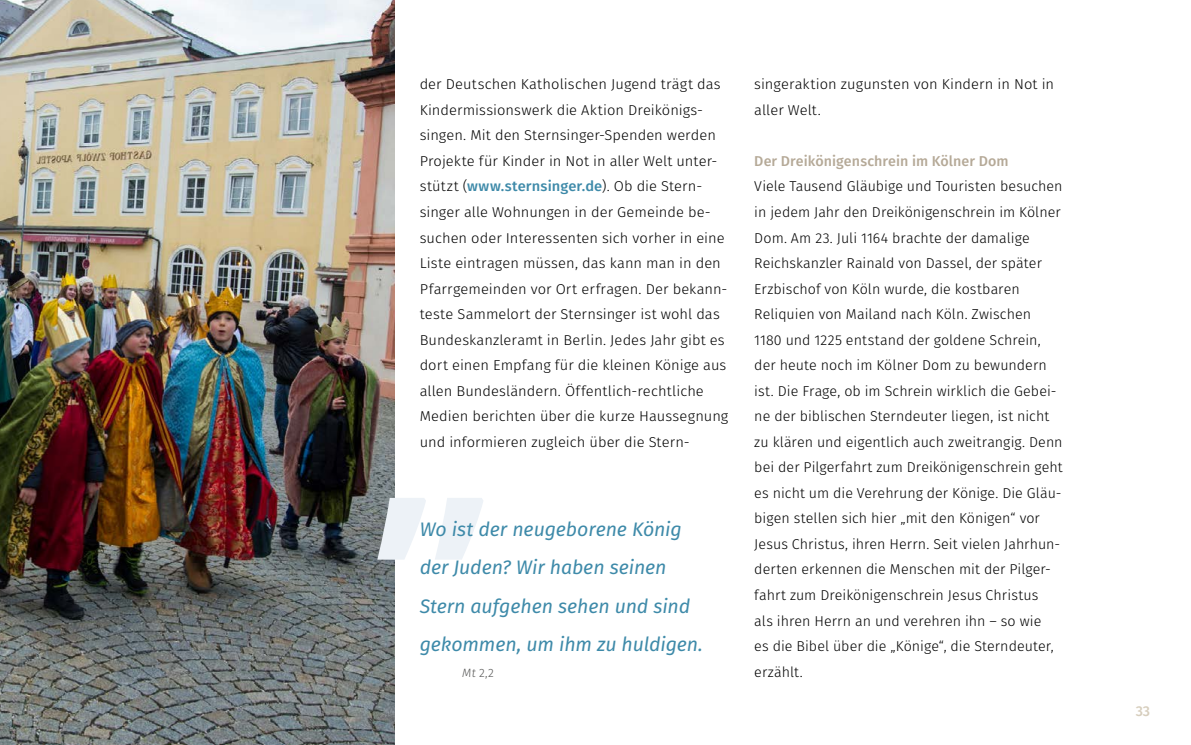
<style>
.page{position:relative;width:1191px;height:745px;background:#fff}
.page>*{position:absolute;margin:0;border:0;box-sizing:border-box;transform-origin:0 0}
.Zitat{font:italic 19.5px/38.2px "Fira Sans";letter-spacing:-.005em;color:#3e8aa9}
.Lauftext{font:300 14.25px/25.5px "Fira Sans";letter-spacing:.005em;color:#000}
.Lauftext-2{font:500 14.25px "Fira Sans";letter-spacing:.005em;color:#b5a997}
.t1{font:500 14.25px "Fira Sans";color:#d7cebd}
.Quelle{font:300 12px "Fira Sans";color:#575756}
.s1{font-weight:500;color:#3e8aa9}
.s2{font-style:italic}
</style>
<div class="page">
<img style="left:0;top:0;width:394px;height:744px">
<svg style="left:377px;top:497px;width:106px;height:62px"></svg>
<p class="Lauftext" style="left:420px;top:71px;width:310px">der Deutschen Katholischen Jugend trägt das Kindermissionswerk die Aktion Dreikönigs&shy;singen. Mit den Sternsinger-Spenden werden Projekte für Kinder in Not in aller Welt unter&shy;stützt (<span class="s1">www.sternsinger.de</span>). Ob die Stern&shy;singer alle Wohnungen in der Gemeinde be&shy;suchen oder Interessenten sich vorher in eine Liste eintragen müssen, das kann man in den Pfarrgemeinden vor Ort erfragen. Der bekann&shy;teste Sammelort der Sternsinger ist wohl das Bundeskanzleramt in Berlin. Jedes Jahr gibt es dort einen Empfang für die kleinen Könige aus allen Bundesländern. Öffentlich-rechtliche Medien berichten über die kurze Haussegnung und informieren zugleich über die Stern-</p>
<p class="Lauftext" style="left:754px;top:71px;width:301px">singeraktion zugunsten von Kindern in Not in aller Welt.</p>
<p class="Lauftext-2" style="left:754px;top:149px;width:256px">Der Dreikönigenschrein im Kölner Dom</p>
<p class="Lauftext" style="left:754px;top:173px;width:310px">Viele Tausend Gläubige und Touristen besuchen in jedem Jahr den Dreikönigenschrein im Kölner Dom. Am 23. Juli 1164 brachte der damalige Reichskanzler Rainald von Dassel, der später Erzbischof von Köln wurde, die kostbaren Reliquien von Mailand nach Köln. Zwischen<br>1180 und 1225 entstand der goldene Schrein, der heute noch im Kölner Dom zu bewundern ist. Die Frage, ob im Schrein wirklich die Gebei&shy;ne der biblischen Sterndeuter liegen, ist nicht zu klären und eigentlich auch zweitrangig. Denn bei der Pilgerfahrt zum Dreikönigenschrein geht es nicht um die Verehrung der Könige. Die Gläu&shy;bigen stellen sich hier „mit den Königen“ vor Jesus Christus, ihren Herrn. Seit vielen Jahrhun&shy;derten erkennen die Menschen mit der Pilger&shy;fahrt zum Dreikönigenschrein Jesus Christus<br>als ihren Herrn an und verehren ihn – so wie<br>es die Bibel über die „Könige“, die Sterndeuter, erzählt.</p>
<p class="Zitat" style="left:420px;top:509px;width:285px">Wo ist der neugeborene König der Juden? Wir haben seinen<br>Stern aufgehen sehen und sind gekommen, um ihm zu huldigen.</p>
<p class="Quelle" style="left:462px;top:663px;width:33px"><span class="s2">Mt</span> 2,2</p>
<p class="t1" style="left:1135px;top:699px;width:16px">33</p>
</div>
